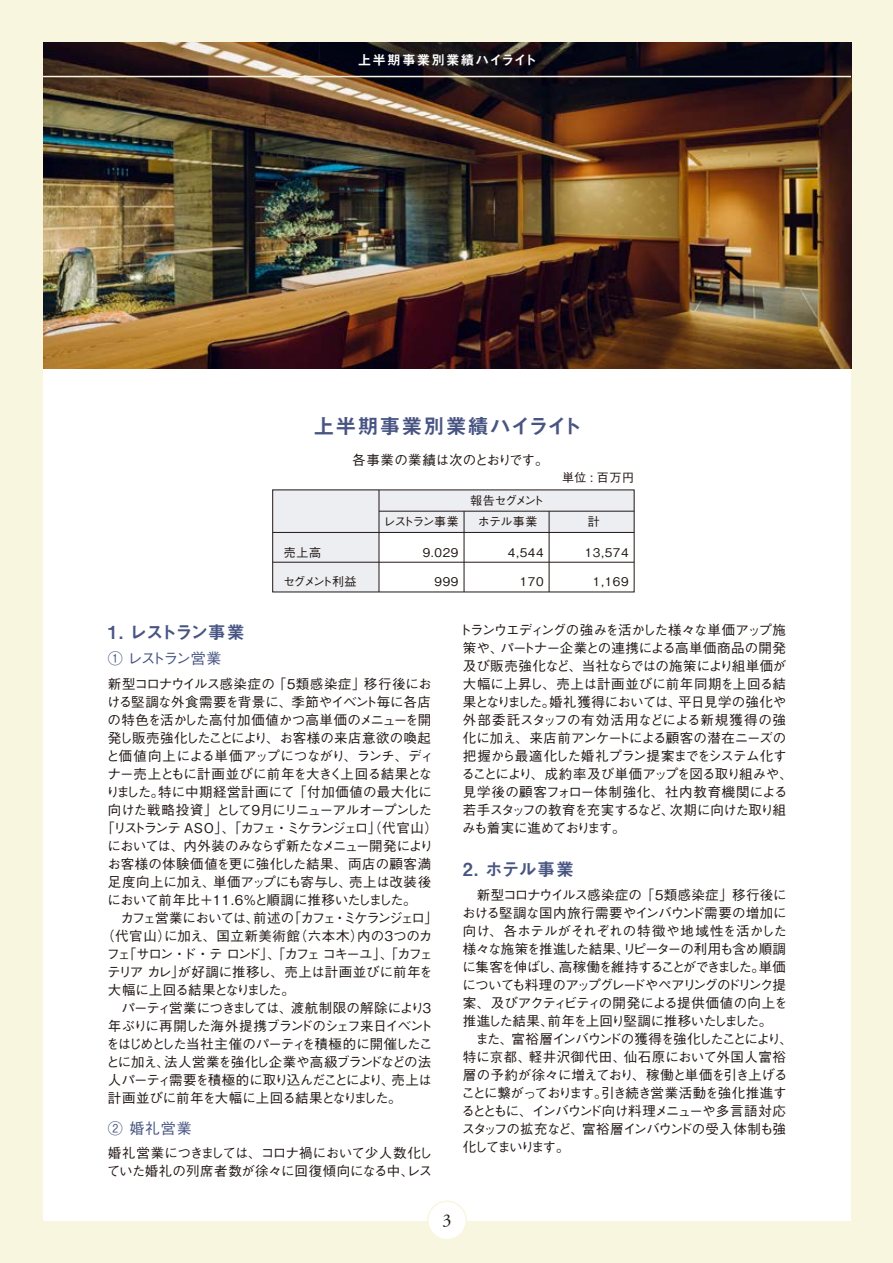
<style>
.page{position:relative;width:893px;height:1263px;background:#fff}
.page>*{position:absolute;margin:0;border:0;box-sizing:border-box;transform-origin:0 0}
.t1{font:21px "Midashi Go Pro MB31";letter-spacing:.05em;color:#485583}
.t2{font:18px "Midashi Go Pro MB31";letter-spacing:-.095em;color:#485583}
.t3{font:18px "Midashi Go Pro MB31";letter-spacing:-.06em;color:#485583}
.t4{font:18px "Adobe Garamond Pro";color:#221815}
.t5{font:500 15px "Gothic BBB Pro";letter-spacing:-.12em;color:#485583}
.t6{font:500 15px "Gothic BBB Pro";letter-spacing:-.01em;color:#485583}
.t7{font:500 13.5px/18px "Gothic BBB Pro";letter-spacing:-.045em;color:#221815}
.t8{font:500 13.5px/18px "Gothic BBB Pro";letter-spacing:-.025em;color:#221815}
.t9{font:500 13.5px/18px "Gothic BBB Pro";letter-spacing:-.015em;color:#221815}
.t10{font:500 13.5px "Gothic BBB Pro";letter-spacing:-.07em;color:#221815}
.t11{font:500 13.5px "Gothic BBB Pro";letter-spacing:-.08em;color:#221815}
.t12{font:500 13.5px "Gothic BBB Pro";letter-spacing:-.01em;color:#221815}
.t13{font:500 13.5px "Gothic BBB Pro";letter-spacing:-.16em;color:#221815}
.t14{font:500 13.5px "Gothic BBB Pro";letter-spacing:-.165em;color:#221815}
.t15{font:500 13.5px "Gothic BBB Pro";letter-spacing:-.1em;color:#221815}
.t16{font:500 13.5px "Gothic BBB Pro";letter-spacing:-.085em;color:#221815}
.t17{font:500 13.5px "Gothic BBB Pro";letter-spacing:.04em;color:#221815}
.t18{font:500 13.5px "Gothic BBB Pro";letter-spacing:-.09em;color:#221815}
.t19{font:500 13.5px "Gothic BBB Pro";letter-spacing:.01em;color:#221815}
.t20{font:500 13.5px "Gothic BBB Pro";letter-spacing:.025em;color:#221815}
.t21{font:500 13.5px "Gothic BBB Pro";letter-spacing:-.005em;color:#221815}
.t22{font:500 13.5px "Gothic BBB Pro";letter-spacing:.015em;color:#221815}
.t23{font:500 13.5px "Gothic BBB Pro";letter-spacing:-.065em;color:#221815}
.t24{font:13.5px "Midashi Go Pro MB31";letter-spacing:.09em;color:#fff}
.t25{font:500 12px "Gothic BBB Pro";letter-spacing:.05em;color:#221815}
.t26{font:500 12px "Gothic BBB Pro";letter-spacing:-.14em;color:#221815}
.t27{font:500 12px "Gothic BBB Pro";letter-spacing:-.12em;color:#221815}
</style>
<div class="page">
<div style="left:1px;top:0;width:892px;height:1263px;background:#f8f6de"></div>
<div style="left:43px;top:43px;width:808px;height:1177px;background:#fff"></div>
<hr style="left:0;top:0;width:1px;height:1263px;background:#f8f6de">
<div style="left:379px;top:490px;width:255px;height:42px;background:#edeef2"></div>
<div style="left:273px;top:490px;width:106px;height:102px;background:#edeef2"></div>
<img style="left:43px;top:43px;width:808px;height:325px">
<hr style="left:43px;top:76px;width:808px;height:1px;background:#f8f6de">
<hr style="left:379px;top:511px;width:255px;height:1px;background:#221815">
<hr style="left:273px;top:532px;width:361px;height:1px;background:#221815">
<hr style="left:273px;top:562px;width:361px;height:1px;background:#221815">
<hr style="left:379px;top:490px;width:1px;height:102px;background:#221815">
<hr style="left:464px;top:511px;width:1px;height:81px;background:#221815">
<hr style="left:549px;top:511px;width:1px;height:81px;background:#221815">
<div style="left:428px;top:1201px;width:38px;height:39px;background:#fff;border-radius:50%"></div>
<div style="left:427px;top:1200px;width:40px;height:40px;border:1px solid #f8f6de;border-radius:50%"></div>
<p class="t24" style="left:358px;top:50px;width:181px">上半期事業別業績ハイライト</p>
<h1 class="t1" style="left:313px;top:409px;width:270px">上半期事業別業績ハイライト</h1>
<p class="t9" style="left:352px;top:449px;width:198px">各事業の業績は次のとおりです。</p>
<p class="t26" style="left:470px;top:491px;width:75px">報告セグメント</p>
<p class="t27" style="left:384px;top:512px;width:77px">レストラン事業</p>
<p class="t25" style="left:478px;top:512px;width:61px">ホテル事業</p>
<p class="t25" style="left:588px;top:512px;width:13px">計</p>
<p class="t25" style="left:423px;top:542px;width:37px">9.029</p>
<p class="t25" style="left:508px;top:542px;width:37px">4,544</p>
<p class="t25" style="left:585px;top:542px;width:45px">13,574</p>
<p class="t25" style="left:562px;top:467px;width:74px">単位 : 百万円</p>
<p class="t25" style="left:284px;top:542px;width:39px">売上高</p>
<p class="t26" style="left:283px;top:571px;width:75px">セグメント利益</p>
<p class="t25" style="left:520px;top:571px;width:25px">170</p>
<p class="t25" style="left:593px;top:571px;width:37px">1,169</p>
<p class="t25" style="left:435px;top:571px;width:25px">999</p>
<h2 class="t2" style="left:108px;top:617px;width:138px">1. レストラン事業</h2>
<p class="t5" style="left:108px;top:647px;width:115px">① レストラン営業</p>
<p class="t8" style="left:108px;top:673px;width:325px">新型コロナウイルス感染症の「５類感染症」移行後にお</p>
<p class="t8" style="left:107px;top:691px;width:326px">ける堅調な外食需要を背景に、季節やイベント毎に各店</p>
<p class="t7" style="left:108px;top:709px;width:325px">の特色を活かした高付加価値かつ高単価のメニューを開</p>
<p class="t19" style="left:108px;top:727px;width:325px">発し販売強化したことにより、お客様の来店意欲の喚起</p>
<p class="t7" style="left:106px;top:745px;width:329px">と価値向上による単価アップにつながり、ランチ、ディ</p>
<p class="t7" style="left:107px;top:763px;width:326px">ナー売上ともに計画並びに前年を大きく上回る結果とな</p>
<p class="t20" style="left:106px;top:781px;width:327px">りました。特に中期経営計画にて「付加価値の最大化に</p>
<p class="t16" style="left:108px;top:799px;width:326px">向けた戦略投資」として９月にリニューアルオープンした</p>
<p class="t13" style="left:101px;top:817px;width:338px">「リストランテ ASO」、「カフェ・ミケランジェロ」（代官山）</p>
<p class="t10" style="left:107px;top:835px;width:327px">においては、内外装のみならず新たなメニュー開発により</p>
<p class="t22" style="left:107px;top:853px;width:325px">お客様の体験価値を更に強化した結果、両店の顧客満</p>
<p class="t12" style="left:108px;top:871px;width:325px">足度向上に加え、単価アップにも寄与し、売上は改装後</p>
<p class="t7" style="left:107px;top:889px;width:311px">において前年比＋11.6％と順調に推移いたしました。</p>
<p class="t15" style="left:108px;top:907px;width:331px">　カフェ営業においては、前述の「カフェ・ミケランジェロ」</p>
<p class="t17" style="left:101px;top:925px;width:333px">（代官山）に加え、国立新美術館（六本木）内の３つのカ</p>
<p class="t14" style="left:106px;top:943px;width:328px">フェ「サロン・ド・テ ロンド」、「カフェ コキーユ」、「カフェ</p>
<p class="t21" style="left:107px;top:961px;width:327px">テリア カレ」が好調に推移し、売上は計画並びに前年を</p>
<p class="t23" style="left:108px;top:979px;width:188px">大幅に上回る結果となりました。</p>
<p class="t11" style="left:108px;top:997px;width:327px">　パーティ営業につきましては、渡航制限の解除により３</p>
<p class="t11" style="left:108px;top:1015px;width:326px">年ぶりに再開した海外提携ブランドのシェフ来日イベント</p>
<p class="t10" style="left:106px;top:1033px;width:328px">をはじめとした当社主催のパーティを積極的に開催したこ</p>
<p class="t7" style="left:106px;top:1051px;width:327px">とに加え、法人営業を強化し企業や高級ブランドなどの法</p>
<p class="t18" style="left:108px;top:1069px;width:326px">人パーティ需要を積極的に取り込んだことにより、売上は</p>
<p class="t12" style="left:108px;top:1087px;width:295px">計画並びに前年を大幅に上回る結果となりました。</p>
<p class="t6" style="left:108px;top:1116px;width:85px">② 婚礼営業</p>
<p class="t9" style="left:107px;top:1142px;width:327px">婚礼営業につきましては、コロナ禍において少人数化していた婚礼の列席者数が徐々に回復傾向になる中、レス</p>
<p class="t8" style="left:459px;top:619px;width:336px">トランウエディングの強みを活かした様々な単価アップ施策や、パートナー企業との連携による高単価商品の開発及び販売強化など、当社ならではの施策により組単価が大幅に上昇し、売上は計画並びに前年同期を上回る結果となりました。婚礼獲得においては、平日見学の強化や外部委託スタッフの有効活用などによる新規獲得の強化に加え、来店前アンケートによる顧客の潜在ニーズの把握から最適化した婚礼プラン提案までをシステム化することにより、成約率及び単価アップを図る取り組みや、見学後の顧客フォロー体制強化、社内教育機関による若手スタッフの教育を充実するなど、次期に向けた取り組みも着実に進めております。</p>
<h2 class="t3" style="left:463px;top:854px;width:113px">2. ホテル事業</h2>
<p class="t7" style="left:462px;top:884px;width:333px">　新型コロナウイルス感染症の「５類感染症」移行後における堅調な国内旅行需要やインバウンド需要の増加に向け、各ホテルがそれぞれの特徴や地域性を活かした様々な施策を推進した結果、リピーターの利用も含め順調に集客を伸ばし、高稼働を維持することができました。単価についても料理のアップグレードやペアリングのドリンク提案、及びアクティビティの開発による提供価値の向上を推進した結果、前年を上回り堅調に推移いたしました。<br>　また、富裕層インバウンドの獲得を強化したことにより、特に京都、軽井沢御代田、仙石原において外国人富裕層の予約が徐々に増えており、稼働と単価を引き上げることに繋がっております。引き続き営業活動を強化推進するとともに、インバウンド向け料理メニューや多言語対応スタッフの拡充など、富裕層インバウンドの受入体制も強化してまいります。</p>
<h2 class="t4" style="left:442px;top:1210px;width:10px">3</h2>
</div>
